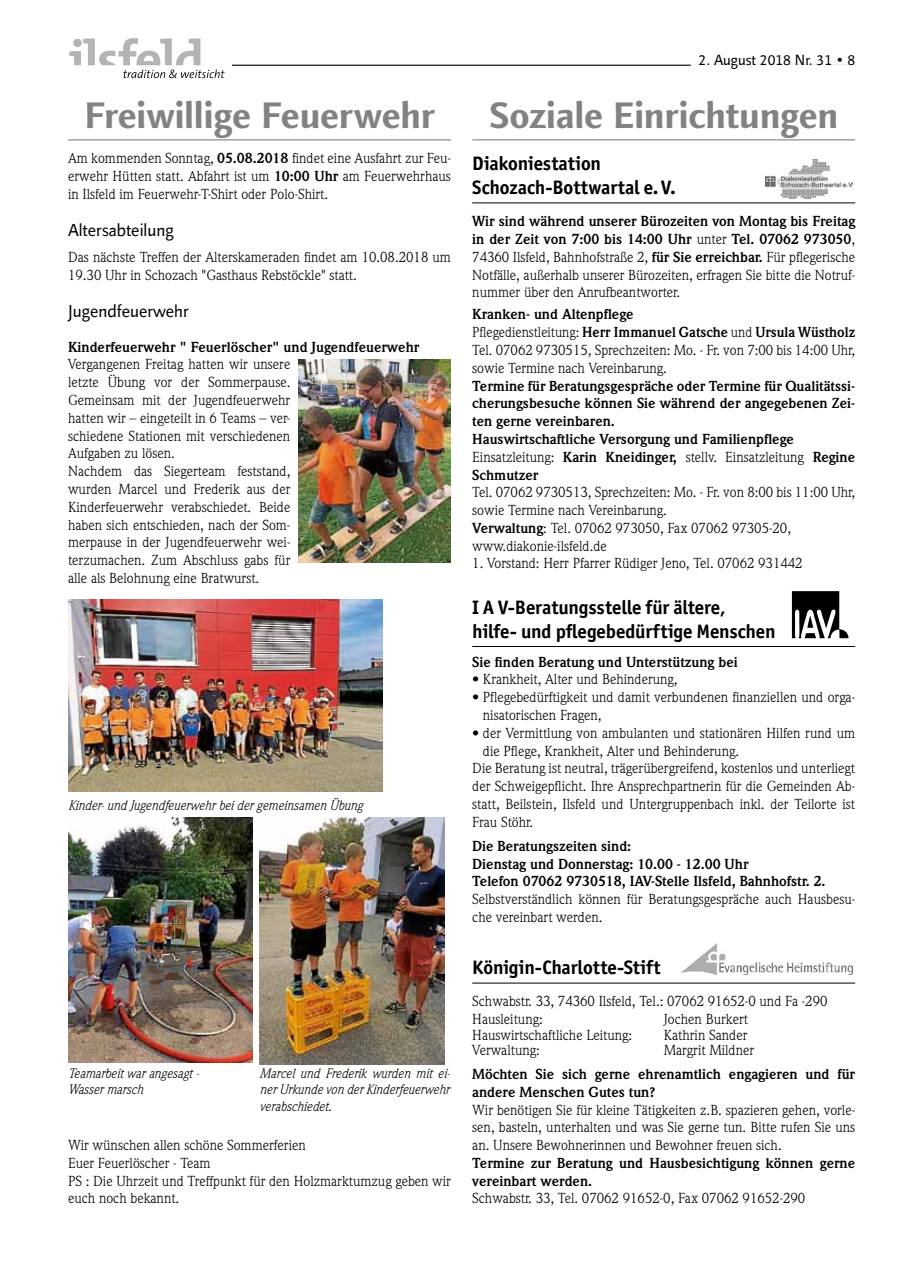
<style>
.page{position:relative;width:902px;height:1280px;background:#fff}
.page>*{position:absolute;margin:0;border:0;box-sizing:border-box;transform-origin:0 0}
.t1{font:700 37.5px "Linotype Finnegan";letter-spacing:-.005em;color:#808284}
.t2{font:700 19.5px/24px "Officina San ITC";letter-spacing:-.005em;color:#000}
.t3{font:17.55px "Linotype Finnegan";color:#000}
.t4{font:15px "Linotype Finnegan";color:#000}
.t5{font:14.25px/17.9px "Weidemann";color:#000}
.t6{font:700 14.25px/17.9px "Weidemann";color:#000}
.t7{font:italic 13.5px/16.5px "Weidemann";color:#000;scale:.93 1}
.s1{font-weight:700}
.s2{color:#fff}
.s3{font-weight:400}
</style>
<div class="page">
<hr style="left:68px;top:139px;width:383px;height:1px;background:#808284">
<img style="left:299px;top:359px;width:152px;height:203px">
<img style="left:68px;top:599px;width:314px;height:192px">
<img style="left:68px;top:817px;width:184px;height:246px">
<img style="left:259px;top:817px;width:185px;height:247px">
<hr style="left:472px;top:139px;width:383px;height:1px;background:#808284">
<hr style="left:472px;top:202px;width:383px;height:1px;background:#000">
<img style="left:765px;top:159px;width:86px;height:39px">
<hr style="left:472px;top:646px;width:383px;height:1px;background:#000">
<svg style="left:791px;top:591px;width:58px;height:48px"></svg>
<hr style="left:472px;top:983px;width:383px;height:1px;background:#000">
<img style="left:681px;top:944px;width:170px;height:30px">
<hr style="left:232px;top:65px;width:623px;height:1px;background:#000">
<div style="left:690px;top:64px;width:165px;height:5px;background:#fff"></div>
<svg style="left:69px;top:38px;width:155px;height:40px"></svg>
<h1 class="t1" style="left:85px;top:93px;width:352px">Freiwillige Feuerwehr</h1>
<p class="t5" style="left:68px;top:149px;width:384px;text-align:justify">Am kommenden Sonntag, <span class="s1">05.08.2018</span> findet eine Ausfahrt zur Feu&shy;erwehr Hütten statt. Abfahrt ist um <span class="s1">10:00 Uhr</span> am Feuerwehrhaus in Ilsfeld im Feuerwehr-T-Shirt oder Polo-Shirt.</p>
<p class="t3" style="left:68px;top:220px;width:107px">Altersabteilung</p>
<p class="t5" style="left:68px;top:248px;width:384px">Das nächste Treffen der Alterskameraden findet am 10.08.2018 um<br>19.30 Uhr in Schozach "Gasthaus Rebstöckle" statt.</p>
<p class="t3" style="left:68px;top:300px;width:122px">Jugendfeuerwehr</p>
<p class="t6" style="left:68px;top:338px;width:353px">Kinderfeuerwehr " Feuerlöscher" und Jugendfeuerwehr</p>
<p class="t5" style="left:68px;top:355px;width:224px">Vergangenen Freitag hatten wir unsere letzte Übung vor der Sommerpause.<br>Gemeinsam mit der Jugendfeuerwehr hatten wir – eingeteilt in 6 Teams – ver&shy;schiedene Stationen mit verschiedenen Aufgaben zu lösen.<br>Nachdem das Siegerteam feststand, wurden Marcel und Frederik aus der Kinderfeuerwehr verabschiedet. Beide haben sich entschieden, nach der Som&shy;merpause in der Jugendfeuerwehr wei&shy;terzumachen. Zum Abschluss gabs für alle als Belohnung eine Bratwurst.</p>
<p class="t7" style="left:68px;top:797px;width:318px">Kinder- und Jugendfeuerwehr bei der gemeinsamen Übung</p>
<p class="t7" style="left:68px;top:1064px;width:142px">Teamarbeit war angesagt -<br>Wasser marsch</p>
<p class="t7" style="left:259px;top:1064px;width:206px;text-align:justify">Marcel und Frederik wurden mit ei&shy;ner Urkunde von der Kinderfeuerwehr verabschiedet.</p>
<p class="t5" style="left:68px;top:1136px;width:384px">Wir wünschen allen schöne Sommerferien<br>Euer Feuerlöscher - Team<br>PS : Die Uhrzeit und Treffpunkt für den Holzmarktumzug geben wir euch noch bekannt.</p>
<p class="t4" style="left:690px;top:51px;width:166px"><span class="s2">0</span>2. August 2018 Nr. 31 • 8</p>
<h1 class="t1" style="left:489px;top:93px;width:350px">Soziale Einrichtungen</h1>
<h2 class="t2" style="left:472px;top:151px;width:205px">Diakoniestation<br>Schozach-Bottwartal e.V.</h2>
<p class="t5" style="left:472px;top:212px;width:384px;text-align:justify"><span class="s1">Wir sind während unserer Bürozeiten von Montag bis Freitag in der Zeit von 7:00 bis 14:00 Uhr</span> unter <span class="s1">Tel. 07062 973050</span>, 74360 Ilsfeld, Bahnhofstraße 2, <span class="s1">für Sie erreichbar.</span> Für pflegerische Notfälle, außerhalb unserer Bürozeiten, erfragen Sie bitte die Notruf&shy;nummer über den Anrufbeantworter.</p>
<p class="t5" style="left:472px;top:305px;width:384px"><span class="s1">Kranken- und Altenpflege<br></span>Pflegedienstleitung: <span class="s1">Herr Immanuel Gatsche</span> und <span class="s1">Ursula Wüstholz </span>Tel. 07062 9730515, Sprechzeiten: Mo. - Fr. von 7:00 bis 14:00 Uhr, sowie Termine nach Vereinbarung.</p>
<p class="t6" style="left:472px;top:377px;width:384px">Termine für Beratungsgespräche oder Termine für Qualitätssi&shy;cherungsbesuche können Sie während der angegebenen Zei&shy;ten gerne vereinbaren.<br>Hauswirtschaftliche Versorgung und Familienpflege <span class="s3">Einsatzleitung:</span> Karin Kneidinger, <span class="s3">stellv. Einsatzleitung</span> Regine Schmutzer</p>
<p class="t5" style="left:472px;top:483px;width:384px">Tel. 07062 9730513, Sprechzeiten: Mo. - Fr. von 8:00 bis 11:00 Uhr, sowie Termine nach Vereinbarung.<br><span class="s1">Verwaltung</span>: Tel. 07062 973050, Fax 07062 97305-20, www.diakonie-ilsfeld.de</p>
<p class="t5" style="left:472px;top:554px;width:332px">1. Vorstand: Herr Pfarrer Rüdiger Jeno, Tel. 07062 931442</p>
<h2 class="t2" style="left:472px;top:595px;width:305px">I A V-Beratungsstelle für ältere,<br>hilfe- und pflegebedürftige Menschen</h2>
<p class="t6" style="left:472px;top:653px;width:267px">Sie finden Beratung und Unterstützung bei</p>
<p class="t5" style="left:472px;top:670px;width:207px">• Krankheit, Alter und Behinderung,</p>
<p class="t5" style="left:483px;top:688px;width:374px;text-indent:-11px">• Pflegebedürftigkeit und damit verbundenen finanziellen und orga&shy;nisatorischen Fragen,</p>
<p class="t5" style="left:472px;top:724px;width:384px">• der Vermittlung von ambulanten und stationären Hilfen rund um</p>
<p class="t5" style="left:483px;top:742px;width:258px">die Pflege, Krankheit, Alter und Behinderung.</p>
<p class="t5" style="left:472px;top:759px;width:384px">Die Beratung ist neutral, trägerübergreifend, kostenlos und unterliegt</p>
<p class="t5" style="left:472px;top:777px;width:384px">der Schweigepflicht. Ihre Ansprechpartnerin für die Gemeinden Ab-</p>
<p class="t5" style="left:472px;top:795px;width:384px">statt, Beilstein, Ilsfeld und Untergruppenbach inkl. der Teilorte ist</p>
<p class="t5" style="left:472px;top:813px;width:62px">Frau Stöhr.</p>
<p class="t6" style="left:472px;top:837px;width:355px">Die Beratungszeiten sind:<br>Dienstag und Donnerstag: 10.00 - 12.00 Uhr<br>Telefon 07062 9730518, IAV-Stelle Ilsfeld, Bahnhofstr. 2.</p>
<p class="t5" style="left:472px;top:890px;width:384px">Selbstverständlich können für Beratungsgespräche auch Hausbesu&shy;che vereinbart werden.</p>
<h2 class="t2" style="left:472px;top:955px;width:190px">Königin-Charlotte-Stift</h2>
<p class="t5" style="left:472px;top:992px;width:357px">Schwabstr. 33, 74360 Ilsfeld, Tel.: 07062 91652-0 und Fa -290<br>Hausleitung:</p>
<p class="t5" style="left:663px;top:1010px;width:86px">Jochen Burkert</p>
<p class="t5" style="left:472px;top:1025px;width:161px">Hauswirtschaftliche Leitung:</p>
<p class="t5" style="left:663px;top:1025px;width:85px">Kathrin Sander</p>
<p class="t5" style="left:472px;top:1041px;width:69px">Verwaltung:</p>
<p class="t5" style="left:663px;top:1041px;width:92px">Margrit Mildner</p>
<p class="t6" style="left:472px;top:1065px;width:384px">Möchten Sie sich gerne ehrenamtlich engagieren und für andere Menschen Gutes tun?</p>
<p class="t5" style="left:472px;top:1100px;width:384px;text-align:justify">Wir benötigen Sie für kleine Tätigkeiten z.B. spazieren gehen, vorle&shy;sen, basteln, unterhalten und was Sie gerne tun. Bitte rufen Sie uns an. Unsere Bewohnerinnen und Bewohner freuen sich.</p>
<p class="t6" style="left:472px;top:1154px;width:384px">Termine zur Beratung und Hausbesichtigung können gerne vereinbart werden.</p>
<p class="t5" style="left:472px;top:1189px;width:334px">Schwabstr. 33, Tel. 07062 91652-0, Fax 07062 91652-290</p>
</div>
